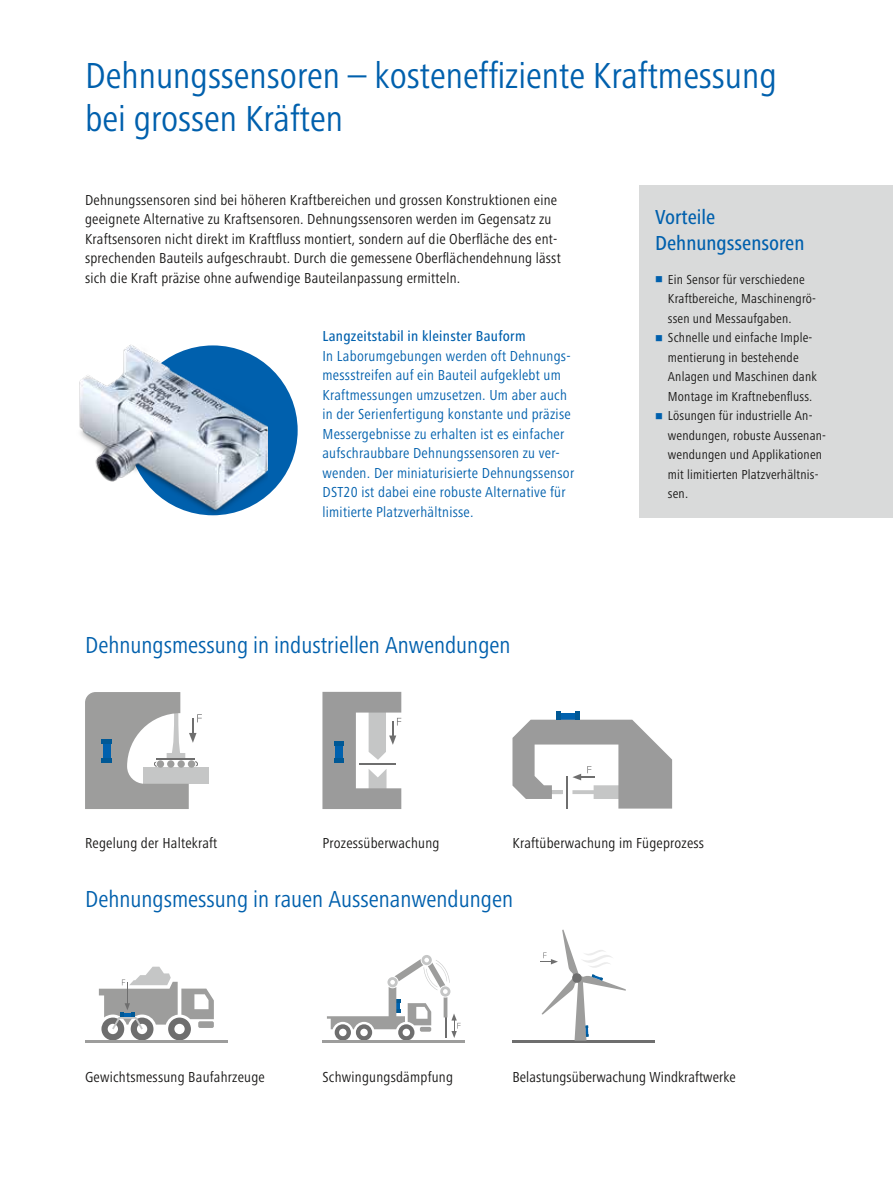
<style>
.page{position:relative;width:893px;height:1188px;background:#fff}
.page>*{position:absolute;margin:0;border:0;box-sizing:border-box;transform-origin:0 0}
.t1{font:condensed 37.5px/43.5px "Frutiger Next Pro";color:#0060ad}
.t2{font:condensed 24px "Frutiger Next Pro";color:#0060ad}
.t3{font:500 condensed 21px/25.5px "Frutiger Next Pro";color:#0060ad}
.t4{font:condensed 15px/19.5px "Frutiger Next Pro";letter-spacing:.015em;color:#181716}
.t5{font:condensed 15px/19.5px "Frutiger Next Pro";letter-spacing:.02em;color:#0060ad}
.t6{font:500 condensed 15px "Frutiger Next Pro";letter-spacing:.02em;color:#0060ad}
.t7{font:condensed 13.5px/19.5px "Frutiger Next Pro";letter-spacing:.015em;color:#181716}
</style>
<div class="page">
<div style="left:143px;top:768px;width:66px;height:16px;background:#c5c6c6"></div>
<svg style="left:85px;top:692px;width:117px;height:117px"></svg>
<div style="left:188px;top:760px;width:7px;height:8px;background:#9d9d9c;border-radius:50%"></div>
<div style="left:177px;top:760px;width:8px;height:8px;background:#9d9d9c;border-radius:50%"></div>
<div style="left:167px;top:760px;width:7px;height:8px;background:#9d9d9c;border-radius:50%"></div>
<div style="left:102px;top:739px;width:10px;height:5px;background:#005895"></div>
<div style="left:102px;top:758px;width:10px;height:5px;background:#005895"></div>
<svg style="left:322px;top:692px;width:79px;height:117px"></svg>
<div style="left:335px;top:741px;width:9px;height:5px;background:#005895"></div>
<div style="left:335px;top:758px;width:9px;height:5px;background:#005895"></div>
<svg style="left:512px;top:712px;width:160px;height:97px"></svg>
<hr style="left:85px;top:1040px;width:143px;height:3px;background:#9d9d9c">
<svg style="left:99px;top:967px;width:115px;height:73px"></svg>
<hr style="left:322px;top:1041px;width:143px;height:2px;background:#9d9d9c">
<svg style="left:327px;top:955px;width:134px;height:86px"></svg>
<hr style="left:512px;top:1041px;width:143px;height:2px;background:#6e6e6e">
<svg style="left:540px;top:929px;width:86px;height:112px"></svg>
<div style="left:128px;top:345px;width:170px;height:170px;background:#0060ad;border-radius:50%"></div>
<img style="left:79px;top:344px;width:189px;height:172px">
<div style="left:639px;top:185px;width:254px;height:333px;background:#d9dada"></div>
<h1 class="t1" style="left:85px;top:53px;width:693px">Dehnungssensoren – kosteneffiziente Kraftmessung bei grossen Kräften</h1>
<p class="t4" style="left:85px;top:190px;width:477px">Dehnungssensoren sind bei höheren Kraftbereichen und grossen Konstruktionen eine geeignete Alternative zu Kraftsensoren. Dehnungssensoren werden im Gegensatz zu Kraftsensoren nicht direkt im Kraftfluss montiert, sondern auf die Oberfläche des ent&shy;sprechenden Bauteils aufgeschraubt. Durch die gemessene Oberflächendehnung lässt sich die Kraft präzise ohne aufwendige Bauteilanpassung ermitteln.</p>
<p class="t6" style="left:322px;top:327px;width:205px">Langzeitstabil in kleinster Bauform</p>
<p class="t5" style="left:322px;top:346px;width:253px">In Laborumgebungen werden oft Dehnungs&shy;messstreifen auf ein Bauteil aufgeklebt um Kraftmessungen umzusetzen. Um aber auch in der Serienfertigung konstante und präzise Messergebnisse zu erhalten ist es einfacher aufschraubbare Dehnungssensoren zu ver&shy;wenden. Der miniaturisierte Dehnungssensor DST20 ist dabei eine robuste Alternative für limitierte Platzverhältnisse.</p>
<h2 class="t2" style="left:85px;top:631px;width:427px">Dehnungsmessung in industriellen Anwendungen</h2>
<h3 class="t3" style="left:655px;top:204px;width:151px">Vorteile<br>Dehnungssensoren</h3>
<p class="t7" style="left:668px;top:269px;width:160px">Ein Sensor für verschiedene<br>Kraftbereiche, Maschinengrö&shy;ssen und Messaufgaben.<br>Schnelle und einfache Imple&shy;mentierung in bestehende<br>Anlagen und Maschinen dank<br>Montage im Kraftnebenfluss.<br>Lösungen für industrielle An&shy;wendungen, robuste Aussenan&shy;wendungen und Applikationen mit limitierten Platzverhältnis&shy;sen.</p>
<p class="t4" style="left:85px;top:833px;width:134px">Regelung der Haltekraft</p>
<p class="t4" style="left:322px;top:833px;width:119px">Prozessüberwachung</p>
<p class="t4" style="left:512px;top:833px;width:193px">Kraftüberwachung im Fügeprozess</p>
<h2 class="t2" style="left:85px;top:885px;width:430px">Dehnungsmessung in rauen Aussenanwendungen</h2>
<p class="t4" style="left:85px;top:1067px;width:181px">Gewichtsmessung Baufahrzeuge</p>
<p class="t4" style="left:322px;top:1067px;width:132px">Schwingungsdämpfung</p>
<p class="t4" style="left:512px;top:1067px;width:225px">Belastungsüberwachung Windkraftwerke</p>
</div>
